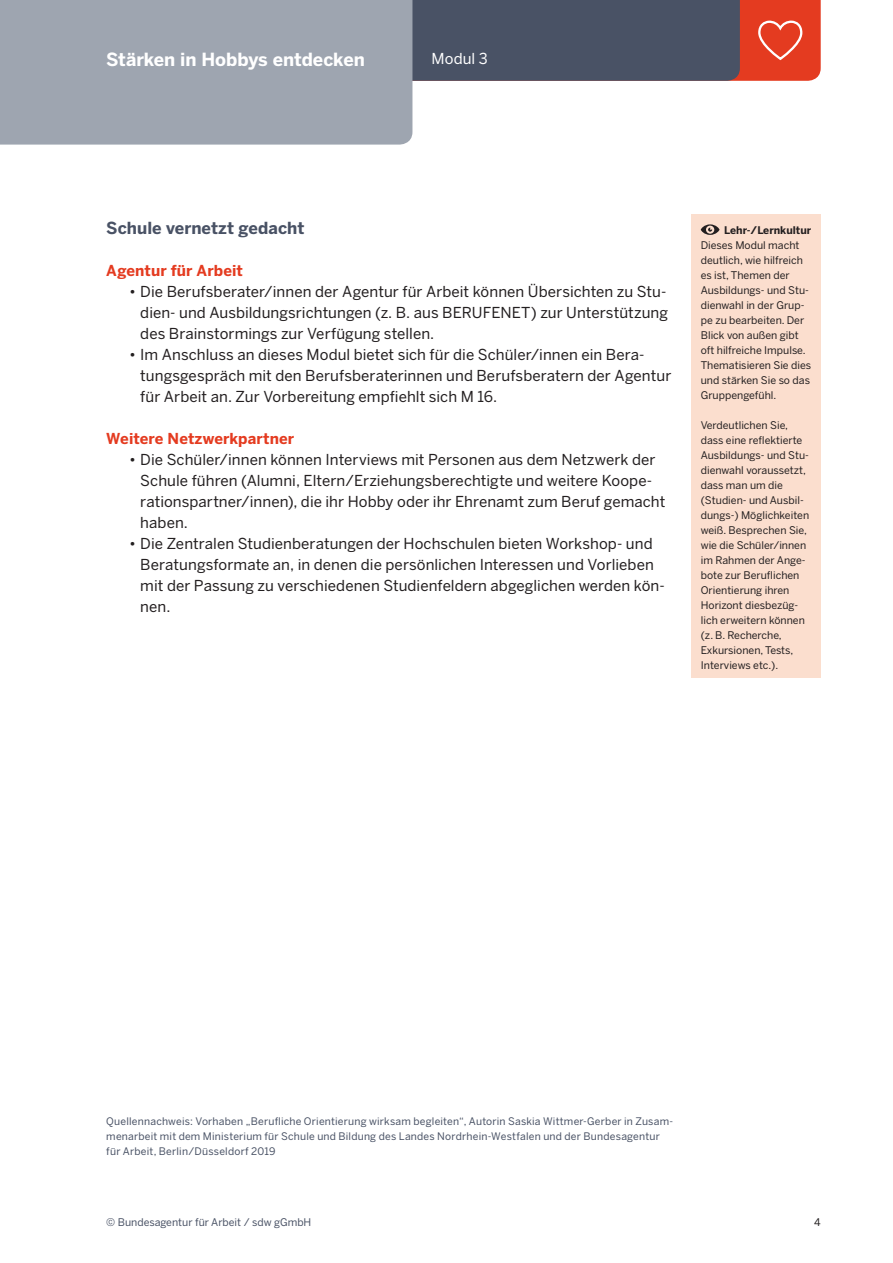
<style>
.page{position:relative;width:893px;height:1263px;background:#fff}
.page>*{position:absolute;margin:0;border:0;box-sizing:border-box;transform-origin:0 0}
.t1{font:700 18px "Benton Sans";color:#fff}
.t2{font:700 16.5px "Benton Sans";color:#495265}
.t3{font:15px/21px "Benton Sans";letter-spacing:.005em;color:#231f20}
.t4{font:700 15px "Benton Sans";letter-spacing:.005em;color:#e43b20}
.t5{font:15px "Benton Sans";letter-spacing:.005em;color:#fff}
.t6{font:10.5px/15px "Benton Sans";color:#231f20}
.t7{font:10.5px "Benton Sans";color:#495265}
.t8{font:700 10.5px "Benton Sans";color:#231f20}
.t9{font:10.35px/15px "Benton Sans";letter-spacing:.02em;color:#495265}
</style>
<div class="page">
<div style="left:740px;top:0;width:81px;height:81px;background:#e43b20"></div>
<div style="left:412px;top:0;width:328px;height:81px;background:#495265"></div>
<div style="left:0;top:0;width:412px;height:145px;background:#9ea5b0"></div>
<svg style="left:758px;top:21px;width:44px;height:39px"></svg>
<div style="left:691px;top:215px;width:130px;height:463px;background:#fbdece"></div>
<svg style="left:701px;top:224px;width:18px;height:11px"></svg>
<p class="t1" style="left:106px;top:49px;width:260px">Stärken in Hobbys entdecken</p>
<p class="t5" style="left:432px;top:50px;width:58px">Modul 3</p>
<p class="t2" style="left:106px;top:217px;width:200px">Schule vernetzt gedacht</p>
<p class="t4" style="left:106px;top:261px;width:138px">Agentur für Arbeit</p>
<p class="t3" style="left:140px;top:281px;width:529px;text-align:justify;text-indent:-11px">• Die Berufsberater/innen der Agentur für Arbeit können Übersichten zu Stu&shy;dien- und Ausbildungsrichtungen (z. B. aus BERUFENET) zur Unterstützung des Brainstormings zur Verfügung stellen.</p>
<p class="t3" style="left:140px;top:344px;width:532px;text-indent:-11px">• Im Anschluss an dieses Modul bietet sich für die Schüler/innen ein Bera&shy;tungsgespräch mit den Berufsberaterinnen und Berufsberatern der Agentur für Arbeit an. Zur Vorbereitung empfiehlt sich M 16.</p>
<p class="t4" style="left:106px;top:429px;width:189px">Weitere Netzwerkpartner</p>
<p class="t3" style="left:140px;top:449px;width:527px;text-indent:-11px">• Die Schüler/innen können Interviews mit Personen aus dem Netzwerk der Schule führen (Alumni, Eltern/Erziehungsberechtigte und weitere Koope&shy;rationspartner/innen), die ihr Hobby oder ihr Ehrenamt zum Beruf gemacht haben.</p>
<p class="t3" style="left:140px;top:533px;width:526px;text-indent:-11px">• Die Zentralen Studienberatungen der Hochschulen bieten Workshop- und Beratungsformate an, in denen die persönlichen Interessen und Vorlieben mit der Passung zu verschiedenen Studienfeldern abgeglichen werden kön&shy;nen.</p>
<p class="t8" style="left:724px;top:223px;width:89px">Lehr-/Lernkultur</p>
<p class="t6" style="left:701px;top:237px;width:112px">Dieses Modul macht deutlich, wie hilfreich es ist, Themen der<br>Ausbildungs- und Stu&shy;dienwahl in der Grup&shy;pe zu bearbeiten. Der<br>Blick von außen gibt oft hilfreiche Impulse.<br>Thematisieren Sie dies und stärken Sie so das<br>Gruppengefühl.</p>
<p class="t6" style="left:701px;top:417px;width:110px">Verdeutlichen Sie, dass eine reflektierte<br>Ausbildungs- und Stu&shy;dienwahl voraussetzt, dass man um die (Studien- und Ausbil&shy;dungs-) Möglichkeiten weiß. Besprechen Sie, wie die Schüler/innen im Rahmen der Ange&shy;bote zur Beruflichen<br>Orientierung ihren<br>Horizont diesbezüg&shy;lich erweitern können (z. B. Recherche,<br>Exkursionen, Tests,<br>Interviews etc.).</p>
<p class="t9" style="left:106px;top:1113px;width:568px">Quellennachweis: Vorhaben „Berufliche Orientierung wirksam begleiten“, Autorin Saskia Wittmer-Gerber in Zusam&shy;menarbeit mit dem Ministerium für Schule und Bildung des Landes Nordrhein-Westfalen und der Bundesagentur für Arbeit, Berlin/Düsseldorf 2019</p>
<p class="t7" style="left:106px;top:1216px;width:207px">© Bundesagentur für Arbeit / sdw gGmbH</p>
<p class="t6" style="left:814px;top:1215px;width:8px">4</p>
</div>
